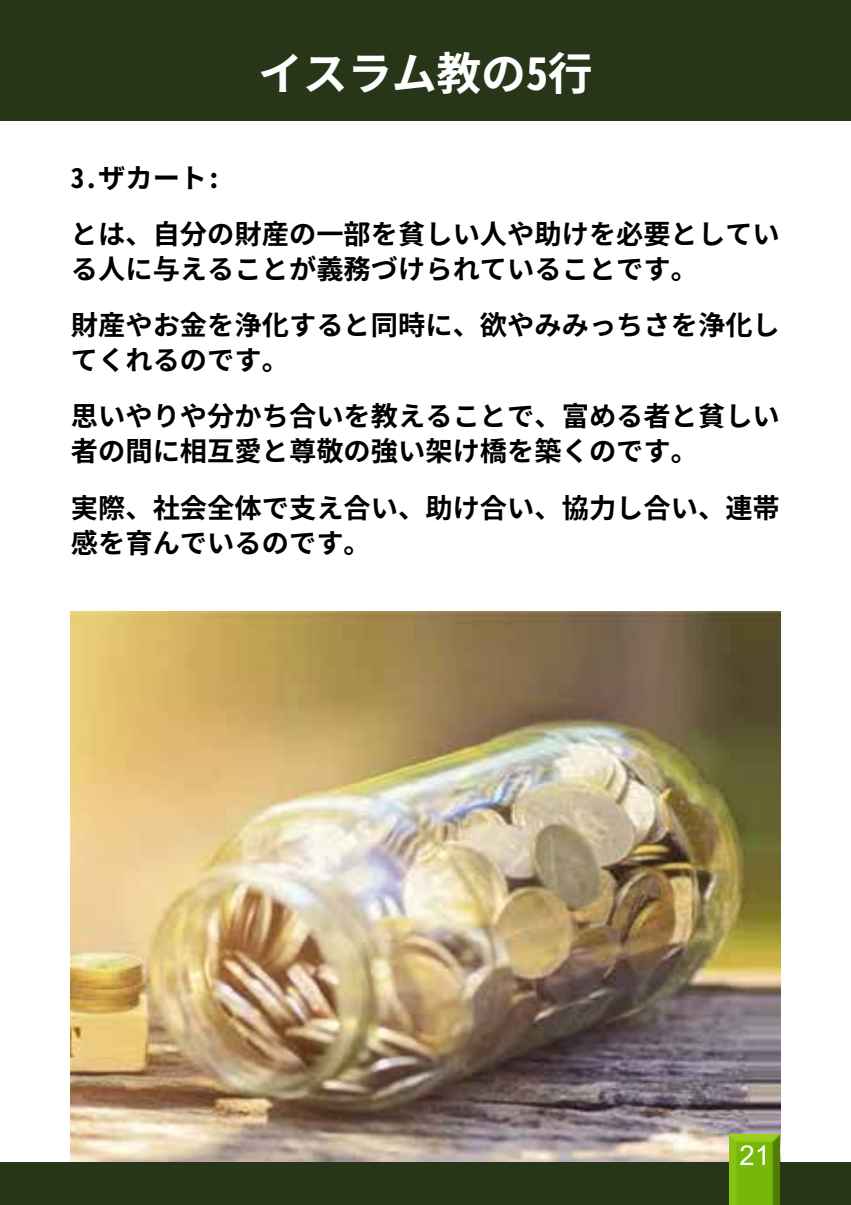
<style>
.page{position:relative;width:851px;height:1205px;background:#fff}
.page>*{position:absolute;margin:0;border:0;box-sizing:border-box;transform-origin:0 0}
.t1{font:45px "Gen Shin Gothic Monospace Bold";letter-spacing:-.01em;color:#fff}
.t2{font:27.5px "Arial";color:#fff}
.t3{font:27.25px/56.2px "Gen Shin Gothic Monospace Bold";color:#000}
</style>
<div class="page">
<div style="left:0;top:0;width:850px;height:120px;background:#273518"></div>
<img style="left:71px;top:611px;width:709px;height:551px">
<div style="left:0;top:1162px;width:850px;height:43px;background:#273518"></div>
<div style="left:724px;top:1131px;width:58px;height:74px;background:#000;opacity:.75"></div>
<h1 class="t1" style="left:258px;top:39px;width:336px">イスラム教の5行</h1>
<p class="t3" style="left:71px;top:149px;width:710px">3.ザカート:<br>とは、自分の財産の一部を貧しい人や助けを必要としてい</p>
<p class="t3" style="left:71px;top:240px;width:710px">る人に与えることが義務づけられていることです。<br>財産やお金を浄化すると同時に、欲やみみっちさを浄化し</p>
<p class="t3" style="left:71px;top:331px;width:710px">てくれるのです。<br>思いやりや分かち合いを教えることで、富める者と貧しい</p>
<p class="t3" style="left:71px;top:423px;width:710px">者の間に相互愛と尊敬の強い架け橋を築くのです。<br>実際、社会全体で支え合い、助け合い、協力し合い、連帯</p>
<p class="t3" style="left:71px;top:514px;width:301px">感を育んでいるのです。</p>
<p class="t2" style="left:739px;top:1136px;width:32px">21</p>
</div>
